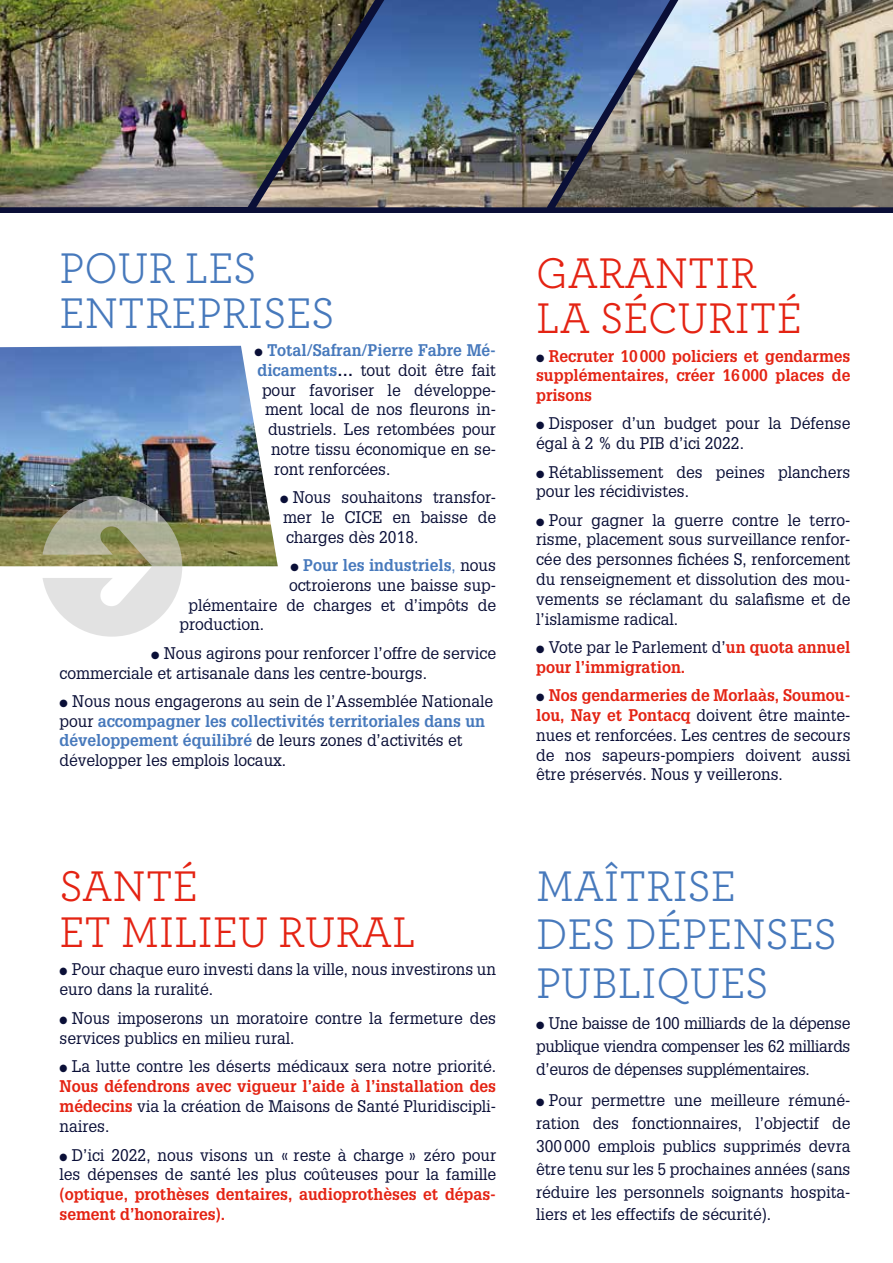
<style>
.page{position:relative;width:893px;height:1263px;background:#fff}
.page>*{position:absolute;margin:0;border:0;box-sizing:border-box;transform-origin:0 0}
.t1{font:45px/48px "Archer";color:#4779bc;scale:.95 1}
.t2{font:45px/45px "Archer";color:#e42313;scale:.95 1}
.t3{font:16.5px/19.8px "Glypha";color:#0a0f37;scale:.95 1}
.t4{font:700 16.5px/19.8px "Glypha";color:#e42313;scale:.95 1}
.t5{font:700 16.5px "Glypha";color:#4779bc;scale:.95 1}
.s1{color:#0a0f37}
.s2{font-weight:700;color:#4779bc}
.s3{font-weight:700}
.s4{font-weight:400}
.s5{font-weight:400;color:#0a0f37}
.s6{font-weight:700;color:#e42313}
</style>
<div class="page">
<div style="left:0;top:0;width:893px;height:213px;background:linear-gradient(to right,#0a0f37,#0a0f37)"></div>
<img style="left:0;top:0;width:256px;height:207px">
<img style="left:0;top:346px;width:278px;height:220px">
<img style="left:256px;top:0;width:299px;height:207px">
<img style="left:555px;top:0;width:338px;height:207px">
<svg style="left:43px;top:496px;width:139px;height:141px"></svg>
<h1 class="t1" style="left:60px;top:243px;width:291px;line-height:45px">POUR LES<br>ENTREPRISES</h1>
<p class="t5" style="left:255px;top:340px;width:256px"><span class="s1">●</span> Total/Safran/Pierre Fabre Mé-</p>
<p class="t3" style="left:258px;top:360px;width:253px"><span class="s2">dicaments</span><span class="s3">…</span> tout doit être fait</p>
<p class="t3" style="left:262px;top:379px;width:248px">pour favoriser le développe-</p>
<p class="t3" style="left:265px;top:399px;width:245px">ment local de nos fleurons in-</p>
<p class="t3" style="left:268px;top:419px;width:242px">dustriels. Les retombées pour</p>
<p class="t3" style="left:271px;top:439px;width:238px">notre tissu économique en se-</p>
<p class="t3" style="left:274px;top:459px;width:124px">ront renforcées.</p>
<p class="t3" style="left:280px;top:487px;width:229px;text-align:justify">● Nous souhaitons transfor&shy;mer le CICE en baisse de charges dès 2018.</p>
<p class="t5" style="left:291px;top:555px;width:218px"><span class="s1">●</span> Pour les industriels<span class="s4">,</span> <span class="s5">nous</span></p>
<p class="t3" style="left:289px;top:575px;width:219px">octroierons une baisse sup-</p>
<p class="t3" style="left:189px;top:594px;width:325px">plémentaire de charges et d’impôts de</p>
<p class="t3" style="left:180px;top:614px;width:90px">production.</p>
<p class="t3" style="left:60px;top:643px;width:461px;text-indent:91px">● Nous agirons pour renforcer l’offre de service commerciale et artisanale dans les centre-bourgs.</p>
<p class="t3" style="left:60px;top:691px;width:458px">● Nous nous engagerons au sein de l’Assemblée Nationale pour <span class="s2">accompagner les collectivités territoriales dans un développement équilibré</span> de leurs zones d’activités et développer les emplois locaux.</p>
<h1 class="t2" style="left:60px;top:862px;width:377px">SANTÉ<br>ET MILIEU RURAL</h1>
<p class="t3" style="left:60px;top:959px;width:461px">● Pour chaque euro investi dans la ville, nous investirons un euro dans la ruralité.</p>
<p class="t3" style="left:60px;top:1007px;width:461px">● Nous imposerons un moratoire contre la fermeture des services publics en milieu rural.</p>
<p class="t3" style="left:60px;top:1056px;width:461px;text-align:justify">● La lutte contre les déserts médicaux sera notre priorité.<br><span class="s6">Nous défendrons avec vigueur l’aide à l’installation des médecins</span> via la création de Maisons de Santé Pluridiscipli&shy;naires.</p>
<p class="t3" style="left:60px;top:1144px;width:461px">● D’ici 2022, nous visons un « reste à charge » zéro pour les dépenses de santé les plus coûteuses pour la famille</p>
<p class="t4" style="left:60px;top:1184px;width:461px">(optique, prothèses dentaires, audioprothèses et dépas&shy;sement d’honoraires).</p>
<h1 class="t2" style="left:536px;top:249px;width:282px">GARANTIR<br>LA SÉCURITÉ</h1>
<p class="t4" style="left:536px;top:345px;width:332px;text-align:justify"><span class="s1">●</span> Recruter 10000 policiers et gendarmes supplémentaires, créer 16000 places de prisons</p>
<p class="t3" style="left:536px;top:413px;width:332px">● Disposer d’un budget pour la Défense égal à 2 % du PIB d’ici 2022.</p>
<p class="t3" style="left:536px;top:461px;width:332px">● Rétablissement des peines planchers pour les récidivistes.</p>
<p class="t3" style="left:536px;top:510px;width:332px;text-align:justify">● Pour gagner la guerre contre le terro&shy;risme, placement sous surveillance renfor&shy;cée des personnes fichées S, renforcement du renseignement et dissolution des mou&shy;vements se réclamant du salafisme et de l’islamisme radical.</p>
<p class="t4" style="left:536px;top:637px;width:332px"><span class="s1">●</span> <span class="s5">Vote par le Parlement d’</span>un quota annuel pour l’immigration.</p>
<p class="t3" style="left:536px;top:685px;width:332px;text-align:justify">● <span class="s6">Nos gendarmeries de Morlaàs, Soumou&shy;lou, Nay et Pontacq</span> doivent être mainte&shy;nues et renforcées. Les centres de secours de nos sapeurs-pompiers doivent aussi être préservés. Nous y veillerons.</p>
<h1 class="t1" style="left:536px;top:860px;width:318px">MAÎTRISE<br>DES DÉPENSES<br>PUBLIQUES</h1>
<p class="t3" style="left:536px;top:1011px;width:332px;line-height:22.8px;text-align:justify">● Une baisse de 100 milliards de la dépense publique viendra compenser les 62 milliards d’euros de dépenses supplémentaires.</p>
<p class="t3" style="left:536px;top:1088px;width:332px;line-height:23px;text-align:justify">● Pour permettre une meilleure rémuné&shy;ration des fonctionnaires, l’objectif de 300000 emplois publics supprimés devra être tenu sur les 5 prochaines années (sans réduire les personnels soignants hospita&shy;liers et les effectifs de sécurité).</p>
</div>
